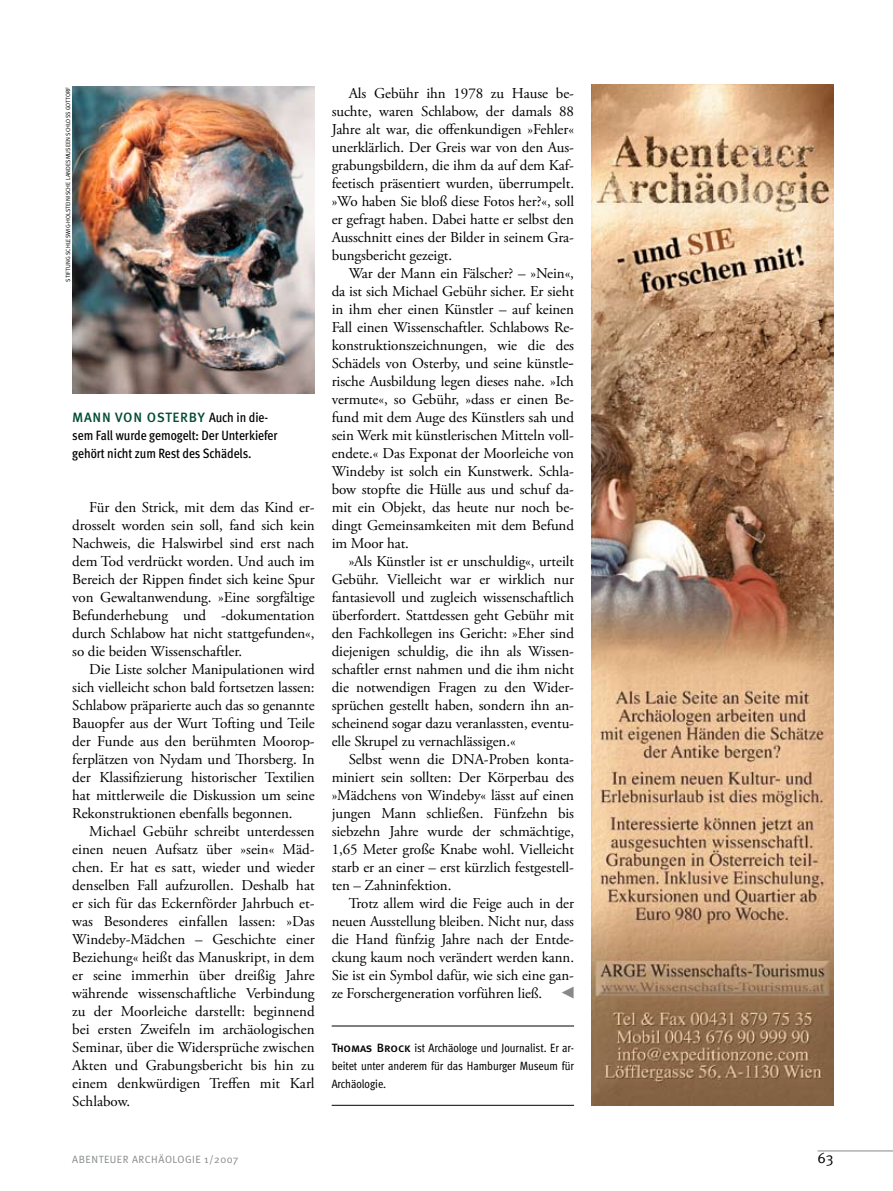
<style>
.page{position:relative;width:893px;height:1191px;background:#fff}
.page>*{position:absolute;margin:0;border:0;box-sizing:border-box;transform-origin:0 0}
.t1{font:15px/18px "Adobe Garamond Pro";color:#000;text-align:justify}
.t2{font:15px "Meta Normal";color:#000}
.t3{font:15px "Spektrum Dingbats";color:#868889}
.t4{font:500 13.5px/18px "Meta Cond";letter-spacing:-.005em;color:#000}
.t5{font:13.5px "Meta Medium Caps";letter-spacing:.05em;color:#004c33}
.t6{font:12px/18px "Meta Cond";letter-spacing:-.005em;color:#000;text-align:justify}
.t7{font:10.5px "Meta Normal";letter-spacing:.05em;color:#868889}
.t8{font:6px "Meta Plus Normal";letter-spacing:.01em;color:#000}
.s1{font-family:"Meta Cond";font-weight:500;color:#000}
.s2{font-family:"Meta Medium Caps"}
</style>
<div class="page">
<hr style="left:817px;top:1150px;width:76px;height:1px;background:#868889">
<hr style="left:332px;top:1025px;width:242px;height:1px;background:#000">
<hr style="left:332px;top:1105px;width:242px;height:1px;background:#000">
<img style="left:72px;top:87px;width:243px;height:306px">
<img style="left:591px;top:85px;width:242px;height:1021px">
<p class="t8" style="left:65px;top:282px;width:196px;rotate:-90deg">Stiftung Schleswig-Holsteinische Landesmuseen Schloss Gottorf</p>
<p class="t5" style="left:72px;top:409px;width:198px">MANN VON OSTERBY <span class="s1">Auch in die-</span></p>
<p class="t4" style="left:72px;top:426px;width:207px">sem Fall wurde gemogelt: Der Unterkiefer gehört nicht zum Rest des Schädels.</p>
<p class="t1" style="left:72px;top:498px;width:244px;text-indent:17px">Für den Strick, mit dem das Kind er&shy;drosselt worden sein soll, fand sich kein Nachweis, die Halswirbel sind erst nach dem Tod verdrückt worden. Und auch im Bereich der Rippen findet sich keine Spur von Gewaltanwendung. »Eine sorgfältige Befunderhebung und -dokumentation durch Schlabow hat nicht stattgefunden«, so die beiden Wissenschaftler.</p>
<p class="t1" style="left:72px;top:660px;width:244px;text-indent:17px">Die Liste solcher Manipulationen wird sich vielleicht schon bald fortsetzen lassen:<br>Schlabow präparierte auch das so genannte Bauopfer aus der Wurt Tofting und Teile der Funde aus den berühmten Moorop&shy;ferplätzen von Nydam und Thorsberg. In der Klassifizierung historischer Textilien hat mittlerweile die Diskussion um seine Rekonstruktionen ebenfalls begonnen.</p>
<p class="t1" style="left:72px;top:822px;width:244px;text-align:left;text-indent:17px">Michael Gebühr schreibt unterdessen einen neuen Aufsatz über »sein« Mäd&shy;chen. Er hat es satt, wieder und wieder denselben Fall aufzurollen. Deshalb hat er sich für das Eckernförder Jahrbuch et&shy;was Besonderes einfallen lassen: »Das Windeby-Mädchen – Geschichte einer Beziehung« heißt das Manuskript, in dem er seine immerhin über dreißig Jahre&shy;währende wissenschaftliche Verbindung zu der Moorleiche darstellt: beginnend bei ersten Zweifeln im archäologischen Seminar, über die Widersprüche zwischen Akten und Grabungsbericht bis hin zu einem denkwürdigen Treffen mit Karl Schlabow.</p>
<p class="t1" style="left:332px;top:84px;width:244px;text-indent:17px">Als Gebühr ihn 1978 zu Hause be&shy;suchte, waren Schlabow, der damals 88<br>Jahre alt war, die offenkundigen »Fehler« unerklärlich. Der Greis war von den Aus&shy;grabungsbildern, die ihm da auf dem Kaf&shy;feetisch präsentiert wurden, überrumpelt. »Wo haben Sie bloß diese Fotos her?«, soll er gefragt haben. Dabei hatte er selbst den Ausschnitt eines der Bilder in seinem Gra&shy;bungsbericht gezeigt.</p>
<p class="t1" style="left:332px;top:264px;width:244px;text-indent:17px">War der Mann ein Fälscher? – »Nein«, da ist sich Michael Gebühr sicher. Er sieht in ihm eher einen Künstler – auf keinen Fall einen Wissenschaftler. Schlabows Re&shy;konstruktionszeichnungen, wie die des Schädels von Osterby, und seine künstle&shy;rische Ausbildung legen dieses nahe. »Ich vermute«, so Gebühr, »dass er einen Be&shy;fund mit dem Auge des Künstlers sah und sein Werk mit künstlerischen Mitteln voll&shy;endete.« Das Exponat der Moorleiche von Windeby ist solch ein Kunstwerk. Schla&shy;bow stopfte die Hülle aus und schuf da&shy;mit ein Objekt, das heute nur noch be&shy;dingt Gemeinsamkeiten mit dem Befund im Moor hat.</p>
<p class="t1" style="left:332px;top:552px;width:244px;text-indent:17px">»Als Künstler ist er unschuldig«, urteilt Gebühr. Vielleicht war er wirklich nur fantasievoll und zugleich wissenschaftlich überfordert. Stattdessen geht Gebühr mit den Fachkollegen ins Gericht: »Eher sind diejenigen schuldig, die ihn als Wissen&shy;schaftler ernst nahmen und die ihm nicht die notwendigen Fragen zu den Wider&shy;sprüchen gestellt haben, sondern ihn an&shy;scheinend sogar dazu veranlassten, eventu&shy;elle Skrupel zu vernachlässigen.«</p>
<p class="t1" style="left:332px;top:750px;width:244px;text-indent:17px">Selbst wenn die DNA-Proben konta&shy;miniert sein sollten: Der Körperbau des »Mädchens von Windeby« lässt auf einen jungen Mann schließen. Fünfzehn bis siebzehn Jahre wurde der schmächtige, 1,65 Meter große Knabe wohl. Vielleicht starb er an einer – erst kürzlich festgestell&shy;ten – Zahninfektion.</p>
<p class="t1" style="left:332px;top:894px;width:244px;text-indent:17px">Trotz allem wird die Feige auch in der neuen Ausstellung bleiben. Nicht nur, dass die Hand fünfzig Jahre nach der Entde&shy;ckung kaum noch verändert werden kann.<br>Sie ist ein Symbol dafür, wie sich eine gan&shy;ze Forschergeneration vorführen ließ.</p>
<p class="t3" style="left:562px;top:984px;width:13px">●</p>
<p class="t6" style="left:332px;top:1038px;width:244px"><span class="s2">THOMAS BROCK</span> ist Archäologe und Journalist. Er ar&shy;beitet unter anderem für das Hamburger Museum für Archäologie.</p>
<p class="t7" style="left:72px;top:1153px;width:168px">ABENTEUER ARCHÄOLOGIE 1/2007</p>
<p class="t2" style="left:817px;top:1149px;width:17px">63</p>
</div>
